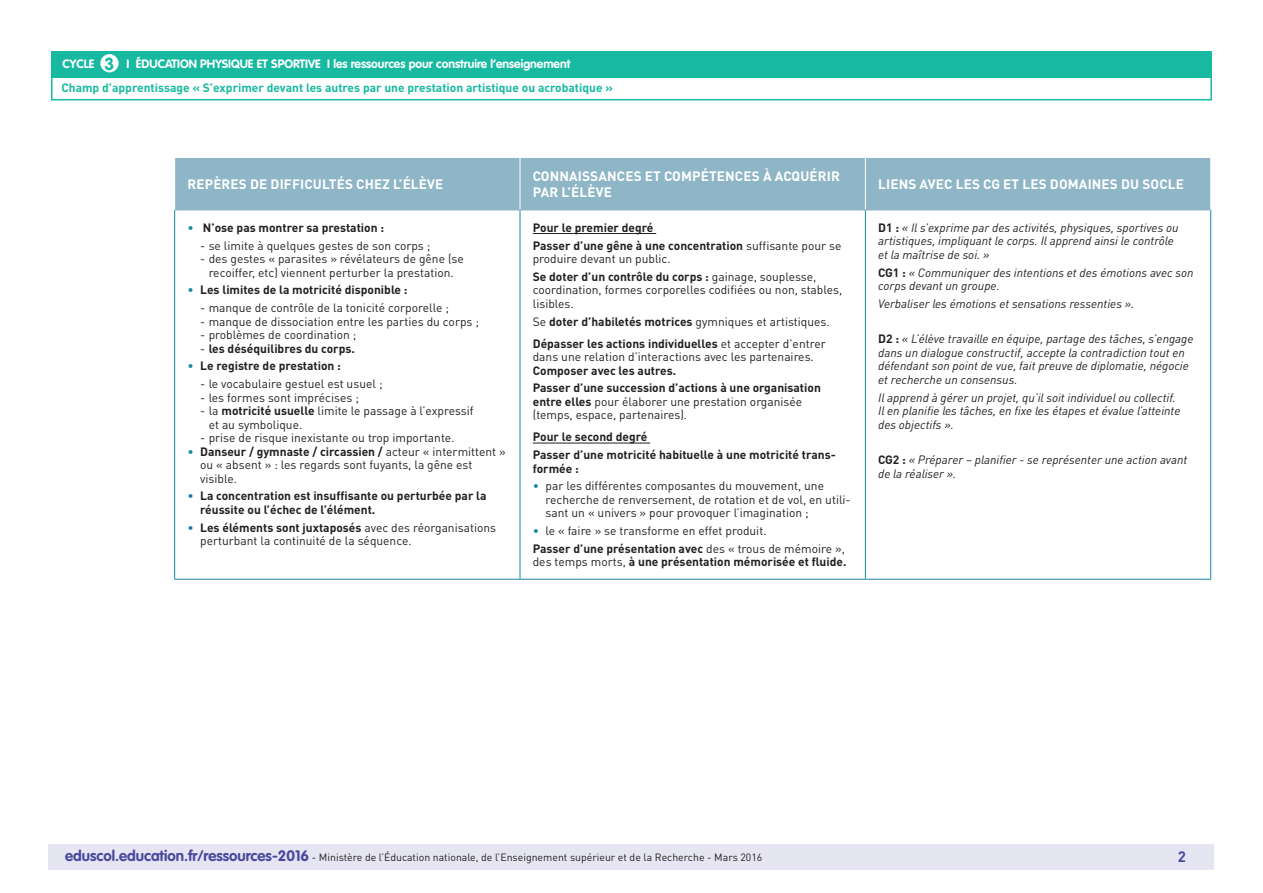
<style>
.page{position:relative;width:1263px;height:893px;background:#fff}
.page>*{position:absolute;margin:0;border:0;box-sizing:border-box;transform-origin:0 0}
.t1{font:700 17.25px "VAG Rounded Std";color:#17baa1}
.t2{font:700 15px "DIN Pro";color:#4a489e}
.Titre_têtière_tablea{font:700 13.5px/16.2px "DIN Pro";letter-spacing:.01em;color:#fff}
.Texte_courant_tablea{font:italic 12px/13.5px "DIN Pro";color:#231f20}
.Texte_courant_tablea-2{font:12px/13.5px "DIN Pro";color:#231f20}
.Liste_à_tirets_nivea{font:12px/13.5px "DIN Pro";color:#231f20;text-align:center}
.Liste_à_puces_niveau{font:12px/13.5px "DIN Pro";color:#231f20}
.Texte_courant_tablea-3{font:700 12px/13.5px "DIN Pro";color:#231f20}
.Liste_à_puces_niveau-2{font:700 12px/13.5px "DIN Pro";color:#231f20}
.t3{font:700 12px "DIN Pro";color:#17baa1}
.t4{font:700 12px "VAG Rounded Std";color:#fff}
.Liste_à_tirets_nivea-2{font:700 12px "DIN Pro";color:#231f20}
.Texte_gras_noir{font:700 12px "DIN Pro";color:#231f20}
.t5{font:10.5px "DIN Pro";color:#231f20}
.s1{font-weight:400;color:#16879f}
.s2{font-weight:400}
.s3{font-weight:700}
.s4{color:#16879f}
.s5{font-weight:700;font-style:normal}
.s6{font-family:"VAG Rounded Std";font-weight:700;font-size:15px;color:#4a489e}
</style>
<div class="page">
<div style="left:49px;top:844px;width:1165px;height:26px;background:#e6e5f2"></div>
<div style="left:51px;top:51px;width:1161px;height:27px;background:#17baa1"></div>
<div style="left:100px;top:54px;width:19px;height:18px;background:#fff;border-radius:50%"></div>
<div style="left:51px;top:75px;width:1161px;height:25px;border:2px solid #17baa1"></div>
<div style="left:175px;top:158px;width:1035px;height:52px;background:#8fb6c6"></div>
<hr style="left:520px;top:158px;width:1px;height:52px;background:#fff">
<hr style="left:865px;top:158px;width:1px;height:52px;background:#fff">
<hr style="left:174px;top:210px;width:346px;height:1px;background:#8fb6c6">
<hr style="left:520px;top:210px;width:345px;height:1px;background:#8fb6c6">
<hr style="left:865px;top:210px;width:346px;height:1px;background:#8fb6c6">
<hr style="left:174px;top:210px;width:1px;height:369px;background:#16879f">
<hr style="left:520px;top:210px;width:1px;height:369px;background:#16879f">
<hr style="left:865px;top:210px;width:1px;height:369px;background:#16879f">
<hr style="left:1210px;top:210px;width:1px;height:369px;background:#16879f">
<hr style="left:174px;top:579px;width:346px;height:1px;background:#16879f">
<hr style="left:520px;top:579px;width:345px;height:1px;background:#16879f">
<hr style="left:865px;top:579px;width:346px;height:1px;background:#16879f">
<hr style="left:533px;top:233px;width:123px;height:1px;background:#231f20">
<hr style="left:533px;top:443px;width:117px;height:1px;background:#231f20">
<p class="t4" style="left:63px;top:57px;width:33px">CYCLE</p>
<p class="t4" style="left:127px;top:57px;width:445px">I ÉDUCATION PHYSIQUE ET SPORTIVE I les ressources pour construire l’enseignement</p>
<p class="t1" style="left:105px;top:53px;width:11px">3</p>
<p class="t3" style="left:61px;top:79px;width:553px">Champ d’apprentissage « S’exprimer devant les autres par une prestation artistique ou acrobatique »</p>
<p class="Titre_têtière_tablea" style="left:187px;top:176px;width:257px">REPÈRES DE DIFFICULTÉS CHEZ L’ÉLÈVE</p>
<p class="Titre_têtière_tablea" style="left:533px;top:167px;width:309px">CONNAISSANCES ET COMPÉTENCES À ACQUÉRIR<br>PAR L’ÉLÈVE</p>
<p class="Titre_têtière_tablea" style="left:878px;top:176px;width:307px">LIENS AVEC LES CG ET LES DOMAINES DU SOCLE</p>
<p class="Liste_à_puces_niveau-2" style="left:187px;top:220px;width:198px"><span class="s1">•</span> N’ose pas montrer sa prestation :</p>
<p class="Liste_à_tirets_nivea" style="left:200px;top:238px;width:232px">- se limite à quelques gestes de son corps ;</p>
<p class="Liste_à_tirets_nivea" style="left:200px;top:252px;width:265px">- des gestes « parasites » révélateurs de gêne (se recoiffer, etc) viennent perturber la prestation.</p>
<p class="Liste_à_puces_niveau-2" style="left:187px;top:283px;width:222px"><span class="s1">•</span> Les limites de la motricité disponible :</p>
<p class="Liste_à_tirets_nivea" style="left:200px;top:301px;width:250px">- manque de contrôle de la tonicité corporelle ;</p>
<p class="Liste_à_tirets_nivea" style="left:200px;top:314px;width:280px">- manque de dissociation entre les parties du corps ;</p>
<p class="Liste_à_tirets_nivea" style="left:200px;top:328px;width:158px">- problèmes de coordination ;</p>
<p class="Liste_à_tirets_nivea-2" style="left:200px;top:340px;width:156px"><span class="s2">-</span> les déséquilibres du corps.</p>
<p class="Liste_à_puces_niveau-2" style="left:187px;top:359px;width:155px"><span class="s1">•</span> Le registre de prestation :</p>
<p class="Liste_à_tirets_nivea" style="left:200px;top:377px;width:184px">- le vocabulaire gestuel est usuel ;</p>
<p class="Liste_à_tirets_nivea" style="left:200px;top:390px;width:160px">- les formes sont imprécises ;</p>
<p class="Liste_à_tirets_nivea" style="left:209px;top:404px;width:266px;text-align:left;text-indent:-9px">- la <span class="s3">motricité usuelle</span> limite le passage à l’expressif et au symbolique.</p>
<p class="Liste_à_tirets_nivea" style="left:200px;top:431px;width:256px">- prise de risque inexistante ou trop importante.</p>
<p class="Liste_à_puces_niveau" style="left:200px;top:444px;width:307px;text-indent:-13px"><span class="s4">•</span> <span class="s3">Danseur / gymnaste / circassien /</span> acteur « intermittent » ou « absent » : les regards sont fuyants, la gêne est visible.</p>
<p class="Liste_à_puces_niveau-2" style="left:200px;top:489px;width:288px;text-indent:-13px"><span class="s1">•</span> La concentration est insuffisante ou perturbée par la réussite ou l’échec de l’élément.</p>
<p class="Liste_à_puces_niveau" style="left:200px;top:520px;width:297px;text-indent:-13px"><span class="s4">•</span> <span class="s3">Les éléments sont juxtaposés</span> avec des réorganisations perturbant la continuité de la séquence.</p>
<p class="Texte_courant_tablea-3" style="left:533px;top:220px;width:122px">Pour le premier degré</p>
<p class="Texte_courant_tablea-2" style="left:533px;top:238px;width:310px"><span class="s3">Passer d’une gêne à une concentration</span> suffisante pour se produire devant un public.</p>
<p class="Texte_courant_tablea-2" style="left:533px;top:269px;width:311px"><span class="s3">Se doter d’un contrôle du corps :</span> gainage, souplesse, coordination, formes corporelles codifiées ou non, stables, lisibles.</p>
<p class="Texte_courant_tablea-2" style="left:533px;top:314px;width:298px">Se <span class="s3">doter d’habiletés motrices</span> gymniques et artistiques.</p>
<p class="Texte_courant_tablea-2" style="left:533px;top:336px;width:294px"><span class="s3">Dépasser les actions individuelles</span> et accepter d’entrer dans une relation d’interactions avec les partenaires.<br><span class="s3">Composer avec les autres.</span></p>
<p class="Texte_courant_tablea-2" style="left:533px;top:381px;width:290px"><span class="s3">Passer d’une succession d’actions à une organisation entre elles</span> pour élaborer une prestation organisée (temps, espace, partenaires).</p>
<p class="Texte_gras_noir" style="left:533px;top:429px;width:116px">Pour le second degré</p>
<p class="Texte_courant_tablea-3" style="left:533px;top:448px;width:305px">Passer d’une motricité habituelle à une motricité trans&shy;formée :</p>
<p class="Liste_à_puces_niveau" style="left:545px;top:479px;width:307px;text-indent:-13px"><span class="s4">•</span> par les différentes composantes du mouvement, une recherche de renversement, de rotation et de vol, en utili&shy;sant un « univers » pour provoquer l’imagination ;</p>
<p class="Liste_à_puces_niveau" style="left:533px;top:524px;width:235px"><span class="s4">•</span> le « faire » se transforme en effet produit.</p>
<p class="Texte_courant_tablea-3" style="left:533px;top:541px;width:315px">Passer d’une présentation avec <span class="s2">des « trous de mémoire », des temps morts,</span> à une présentation mémorisée et fluide.</p>
<p class="Texte_courant_tablea" style="left:878px;top:221px;width:302px"><span class="s5">D1 :</span> « Il s’exprime par des activités, physiques, sportives ou artistiques, impliquant le corps. Il apprend ainsi le contrôle et la maîtrise de soi. »</p>
<p class="Texte_courant_tablea" style="left:878px;top:265px;width:317px"><span class="s5">CG1 :</span> « Communiquer des intentions et des émotions avec son corps devant un groupe.</p>
<p class="Texte_courant_tablea" style="left:878px;top:297px;width:258px">Verbaliser les émotions et sensations ressenties ».</p>
<p class="Texte_courant_tablea" style="left:878px;top:332px;width:317px"><span class="s5">D2 :</span> « L’élève travaille en équipe, partage des tâches, s’engage dans un dialogue constructif, accepte la contradiction tout en défendant son point de vue, fait preuve de diplomatie, négocie et recherche un consensus.</p>
<p class="Texte_courant_tablea" style="left:878px;top:390px;width:304px">Il apprend à gérer un projet, qu’il soit individuel ou collectif.<br>Il en planifie les tâches, en fixe les étapes et évalue l’atteinte des objectifs ».</p>
<p class="Texte_courant_tablea" style="left:878px;top:453px;width:311px"><span class="s5">CG2 :</span> « Préparer – planifier - se représenter une action avant de la réaliser ».</p>
<p class="t5" style="left:65px;top:850px;width:699px"><span class="s6">eduscol.education.fr/ressources-2016</span> - Ministère de l’Éducation nationale, de l’Enseignement supérieur et de la Recherche - Mars 2016</p>
<p class="t2" style="left:1178px;top:846px;width:10px">2</p>
</div>
